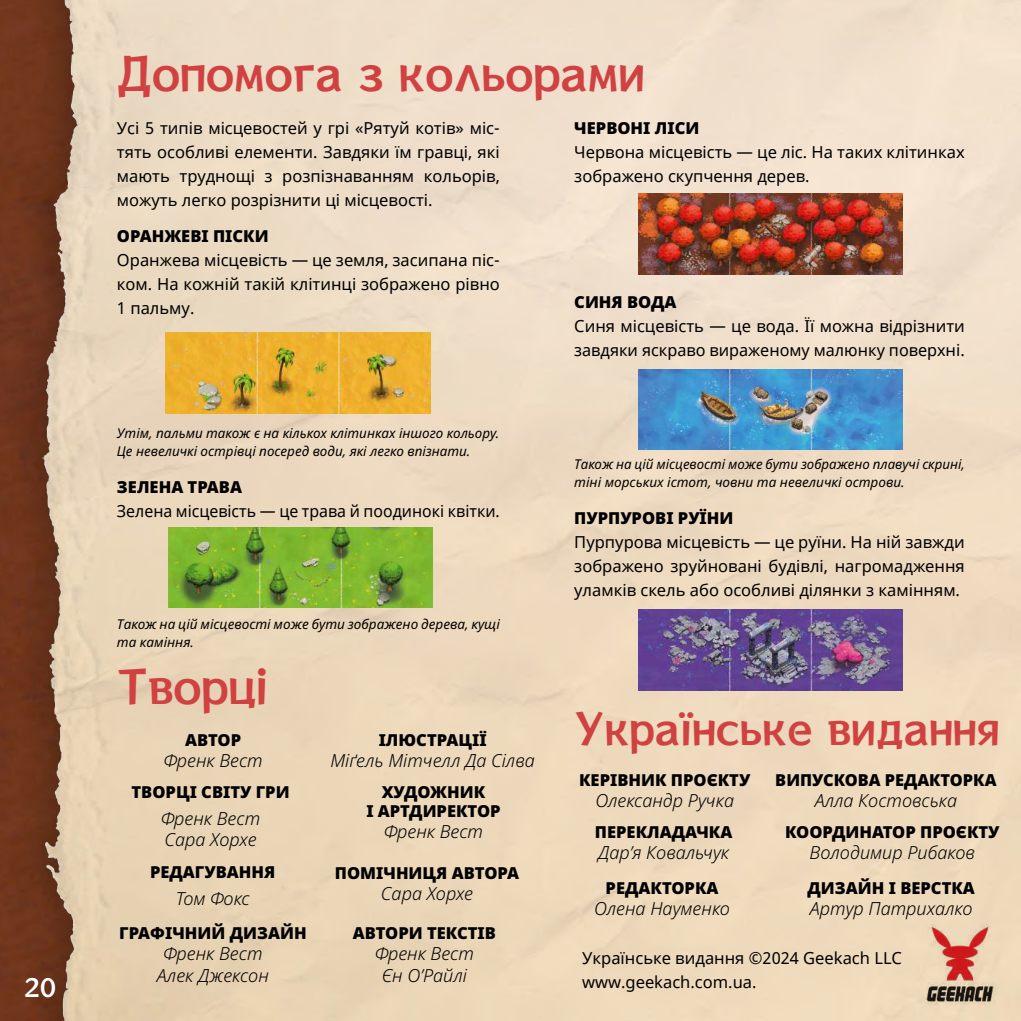
<style>
.page{position:relative;width:1021px;height:1021px;background:#fff}
.page>*{position:absolute;margin:0;border:0;box-sizing:border-box;transform-origin:0 0}
.t1{font:45px "Rockn Roll One UA Regular";color:#d04141}
.t2{font:42px "Rockn Roll One UA Regular";color:#d04141}
.t3{font:24px "Rockn Roll One UA Regular";color:#fff}
.t4{font:italic 300 18px/21.6px "Noto Sans";color:#000;text-align:center}
.t5{font:16.5px/24px "Noto Sans";color:#000;text-align:justify}
.t6{font:900 16.5px/19.8px "Noto Sans";color:#000;text-align:center}
.t7{font:16.5px "Noto Sans";color:#000;scale:.96 1}
.t8{font:italic 13.5px/18px "Noto Sans";color:#000}
</style>
<div class="page">
<img style="left:0;top:0;width:1020px;height:1020px">
<img style="left:638px;top:193px;width:264px;height:81px">
<img style="left:168px;top:527px;width:265px;height:80px">
<img style="left:165px;top:333px;width:265px;height:80px">
<img style="left:638px;top:610px;width:264px;height:80px">
<img style="left:638px;top:369px;width:264px;height:80px">
<img style="left:921px;top:912px;width:77px;height:93px">
<h3 class="t3" style="left:23px;top:972px;width:35px">20</h3>
<h1 class="t1" style="left:117px;top:45px;width:529px">Допомога з кольорами</h1>
<p class="t5" style="left:117px;top:116px;width:384px">Усі 5 типів місцевостей у грі «Рятуй котів» міс&shy;тять особливі елементи. Завдяки їм гравці, які мають труднощі з розпізнаванням кольорів, можуть легко розрізнити ці місцевості.</p>
<p class="t6" style="left:117px;top:227px;width:153px">ОРАНЖЕВІ ПІСКИ</p>
<p class="t5" style="left:117px;top:249px;width:384px">Оранжева місцевість — це земля, засипана піс&shy;ком. На кожній такій клітинці зображено рівно 1 пальму.</p>
<p class="t8" style="left:117px;top:424px;width:384px">Утім, пальми також є на кількох клітинках іншого кольору.<br>Це невеличкі острівці посеред води, які легко впізнати.</p>
<p class="t6" style="left:117px;top:477px;width:127px">ЗЕЛЕНА ТРАВА</p>
<p class="t7" style="left:117px;top:500px;width:400px">Зелена місцевість — це трава й поодинокі квітки.</p>
<p class="t8" style="left:117px;top:615px;width:384px">Також на цій місцевості може бути зображено дерева, кущі та каміння.</p>
<h1 class="t1" style="left:117px;top:657px;width:152px">Творці</h1>
<p class="t6" style="left:185px;top:730px;width:58px">АВТОР</p>
<p class="t4" style="left:163px;top:750px;width:101px">Френк Вест</p>
<p class="t6" style="left:131px;top:782px;width:159px">ТВОРЦІ СВІТУ ГРИ</p>
<p class="t4" style="left:161px;top:807px;width:101px;text-align:left">Френк Вест<br>Сара Хорхе</p>
<p class="t6" style="left:150px;top:862px;width:127px">РЕДАГУВАННЯ</p>
<p class="t4" style="left:176px;top:888px;width:75px">Том Фокс</p>
<p class="t6" style="left:119px;top:923px;width:189px">ГРАФІЧНИЙ ДИЗАЙН</p>
<p class="t4" style="left:157px;top:943px;width:113px">Френк Вест<br>Алек Джексон</p>
<p class="t6" style="left:378px;top:730px;width:109px">ІЛЮСТРАЦІЇ</p>
<p class="t4" style="left:330px;top:750px;width:206px">Міґель Мітчелл Да Сілва</p>
<p class="t6" style="left:366px;top:782px;width:136px">ХУДОЖНИК<br>І АРТДИРЕКТОР</p>
<p class="t4" style="left:384px;top:821px;width:101px">Френк Вест</p>
<p class="t6" style="left:335px;top:863px;width:186px">ПОМІЧНИЦЯ АВТОРА</p>
<p class="t4" style="left:381px;top:883px;width:93px">Сара Хорхе</p>
<p class="t6" style="left:353px;top:923px;width:145px">АВТОРИ ТЕКСТІВ</p>
<p class="t4" style="left:375px;top:943px;width:101px">Френк Вест<br>Єн О’Райлі</p>
<p class="t6" style="left:574px;top:118px;width:126px">ЧЕРВОНІ ЛІСИ</p>
<p class="t5" style="left:574px;top:140px;width:392px">Червона місцевість — це ліс. На таких клітинках зображено скупчення дерев.</p>
<p class="t6" style="left:574px;top:292px;width:104px">СИНЯ ВОДА</p>
<p class="t5" style="left:574px;top:314px;width:392px">Синя місцевість — це вода. Її можна відрізнити завдяки яскраво вираженому малюнку поверхні.</p>
<p class="t8" style="left:574px;top:455px;width:392px">Також на цій місцевості може бути зображено плавучі скрині, тіні морських істот, човни та невеличкі острови.</p>
<p class="t6" style="left:574px;top:508px;width:161px">ПУРПУРОВІ РУЇНИ</p>
<p class="t5" style="left:574px;top:530px;width:392px">Пурпурова місцевість — це руїни. На ній завжди зображено зруйновані будівлі, нагромадження уламків скель або особливі ділянки з камінням.</p>
<h2 class="t2" style="left:574px;top:702px;width:427px">Українське видання</h2>
<p class="t6" style="left:579px;top:770px;width:173px">КЕРІВНИК ПРОЄКТУ</p>
<p class="t4" style="left:595px;top:790px;width:140px">Олександр Ручка</p>
<p class="t6" style="left:595px;top:822px;width:139px">ПЕРЕКЛАДАЧКА</p>
<p class="t4" style="left:598px;top:841px;width:132px">Дарʼя Ковальчук</p>
<p class="t6" style="left:605px;top:878px;width:114px">РЕДАКТОРКА</p>
<p class="t4" style="left:594px;top:898px;width:137px">Олена Науменко</p>
<p class="t6" style="left:775px;top:770px;width:223px">ВИПУСКОВА РЕДАКТОРКА</p>
<p class="t4" style="left:814px;top:790px;width:144px">Алла Костовська</p>
<p class="t6" style="left:785px;top:822px;width:216px">КООРДИНАТОР ПРОЄКТУ</p>
<p class="t4" style="left:809px;top:841px;width:167px">Володимир Рибаков</p>
<p class="t6" style="left:807px;top:878px;width:169px">ДИЗАЙН І ВЕРСТКА</p>
<p class="t4" style="left:809px;top:898px;width:164px">Артур Патрихалко</p>
<p class="t5" style="left:582px;top:946px;width:321px">Українське видання ©2024 Geekach LLC www.geekach.com.ua.</p>
</div>
